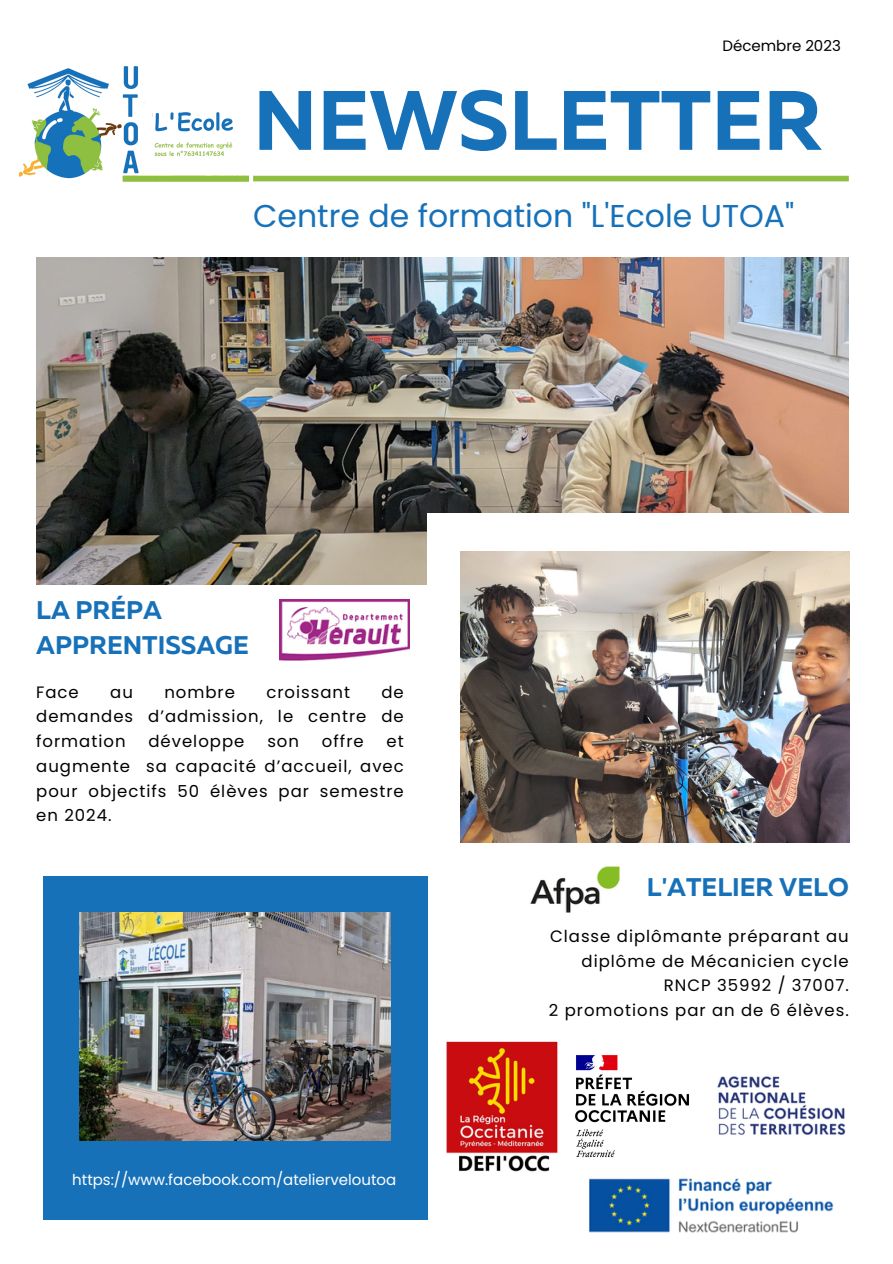
<style>
.page{position:relative;width:893px;height:1264px;background:#fff}
.page>*{position:absolute;margin:0;border:0;box-sizing:border-box;transform-origin:0 0}
.t1{font:700 84px "Muller";color:#1771b9}
.t2{font:31.5px "Poppins";color:#1771b9}
.t3{font:700 25.5px "Muller";color:#1771b9}
.t4{font:16.5px/24.8px "Poppins";letter-spacing:.06em;color:#000;text-align:justify}
.t5{font:15px "Poppins";color:#fff}
.t6{font:15px "Poppins";color:#000}
</style>
<div class="page">
<div style="left:253px;top:176px;width:595px;height:5px;background:#8fbf41"></div>
<img style="left:36px;top:258px;width:812px;height:327px">
<div style="left:427px;top:513px;width:437px;height:329px;background:#fff"></div>
<div style="left:43px;top:875px;width:384px;height:344px;background:#1771b9"></div>
<img style="left:79px;top:912px;width:311px;height:228px">
<img style="left:20px;top:67px;width:228px;height:115px">
<img style="left:530px;top:866px;width:90px;height:47px">
<img style="left:446px;top:1041px;width:243px;height:130px">
<img style="left:717px;top:1076px;width:129px;height:59px">
<img style="left:574px;top:1155px;width:260px;height:78px">
<img style="left:280px;top:599px;width:129px;height:61px">
<img style="left:460px;top:551px;width:389px;height:292px">
<p class="t6" style="left:722px;top:35px;width:120px">Décembre 2023</p>
<p class="t1" style="left:253px;top:85px;width:571px">NEWSLETTER</p>
<p class="t2" style="left:253px;top:194px;width:542px">Centre de formation "L'Ecole UTOA"</p>
<p class="t3" style="left:36px;top:599px;width:127px">LA PRÉPA</p>
<p class="t3" style="left:36px;top:634px;width:214px">APPRENTISSAGE</p>
<p class="t4" style="left:36px;top:679px;width:44px">Face</p>
<p class="t4" style="left:110px;top:679px;width:24px">au</p>
<p class="t4" style="left:164px;top:679px;width:72px">nombre</p>
<p class="t4" style="left:266px;top:679px;width:85px">croissant</p>
<p class="t4" style="left:36px;top:679px;width:369px;text-indent:345px">de demandes d’admission, le centre de formation</p>
<p class="t4" style="left:148px;top:729px;width:97px">développe</p>
<p class="t4" style="left:267px;top:729px;width:33px">son</p>
<p class="t4" style="left:322px;top:729px;width:43px">offre</p>
<p class="t4" style="left:36px;top:729px;width:369px;text-indent:350px">et augmente sa capacité d’accueil, avec pour objectifs 50 élèves par semestre en 2024.</p>
<p class="t5" style="left:72px;top:1168px;width:325px">https://www.facebook.com/atelierveloutoa</p>
<p class="t3" style="left:647px;top:876px;width:203px">L'ATELIER VELO</p>
<p class="t4" style="left:550px;top:923px;width:300px;text-align:right">Classe diplômante préparant au diplôme de Mécanicien cycle</p>
<p class="t4" style="left:663px;top:973px;width:186px">RNCP 35992 / 37007.</p>
<p class="t4" style="left:549px;top:997px;width:301px">2 promotions par an de 6 élèves.</p>
</div>
